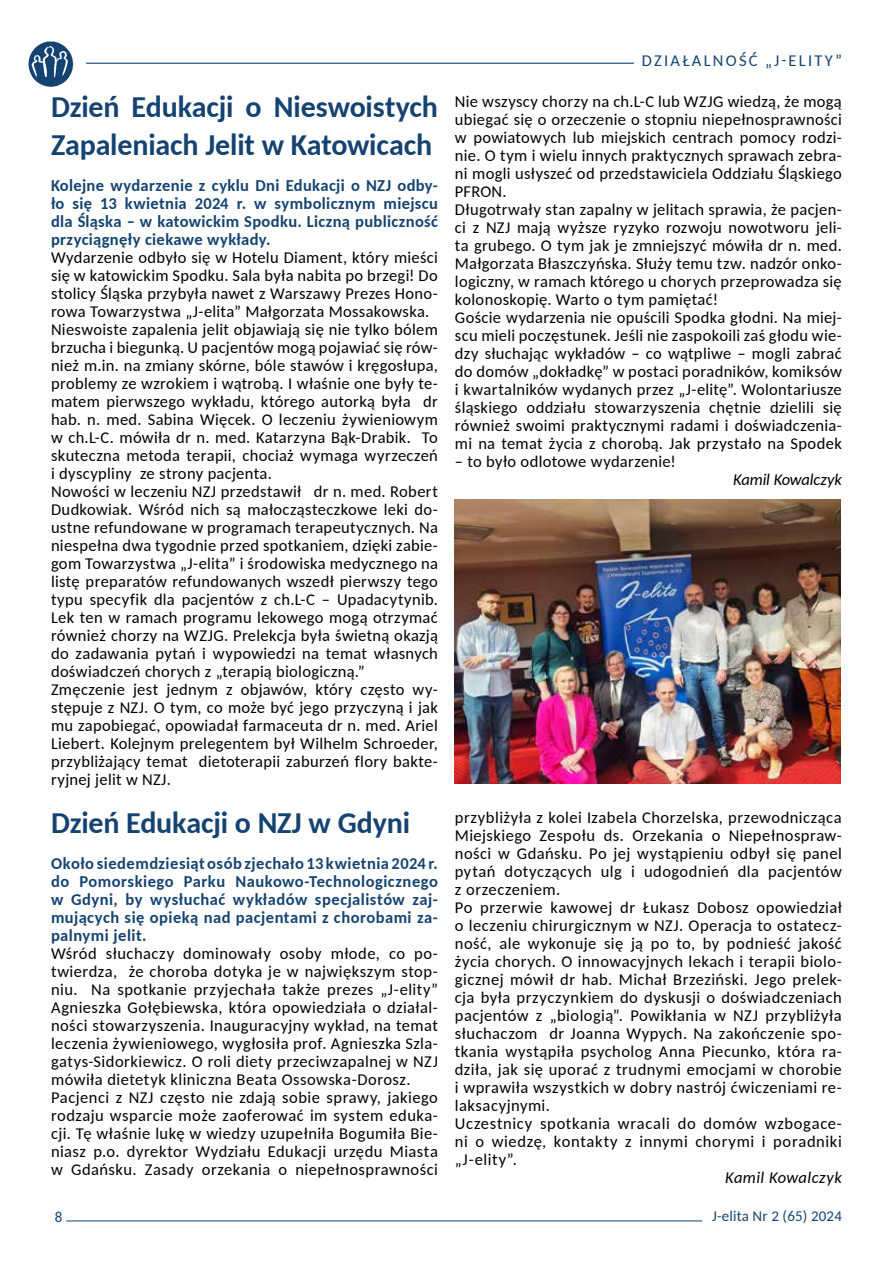
<style>
.page{position:relative;width:893px;height:1263px;background:#fff}
.page>*{position:absolute;margin:0;border:0;box-sizing:border-box;transform-origin:0 0}
.t1{font:700 30px/37.5px "Carlito";letter-spacing:-.005em;color:#144372}
.t2{font:16.5px/18px "Carlito";letter-spacing:.02em;color:#000}
.t3{font:700 16.5px/18px "Carlito";letter-spacing:.025em;color:#144372;text-align:justify}
.t4{font:16.5px "Carlito";color:#144372}
.t5{font:italic 16.5px "Carlito";letter-spacing:-.01em;color:#000}
.t6{font:italic 16.5px "Carlito";letter-spacing:.01em;color:#000}
.t7{font:15px "Carlito";letter-spacing:.01em;color:#144372}
</style>
<div class="page">
<hr style="left:66px;top:1220px;width:636px;height:1px;background:#144372">
<hr style="left:86px;top:63px;width:684px;height:1px;background:#144372">
<img style="left:454px;top:500px;width:387px;height:283px">
<div style="left:634px;top:52px;width:208px;height:16px;background:#fff"></div>
<img style="left:28px;top:41px;width:46px;height:46px">
<h1 class="t1" style="left:51px;top:87px;width:388px">Dzień Edukacji o Nieswoistych<br>Zapaleniach Jelit w Katowicach</h1>
<p class="t3" style="left:51px;top:175px;width:388px">Kolejne wydarzenie z cyklu Dni Edukacji o NZJ odby&shy;ło się 13 kwietnia 2024 r. w symbolicznym miejscu dla Śląska – w katowickim Spodku. Liczną publiczność przyciągnęły ciekawe wykłady.</p>
<p class="t2" style="left:51px;top:247px;width:388px">Wydarzenie odbyło się w Hotelu Diament, który mieści się w katowickim Spodku. Sala była nabita po brzegi! Do stolicy Śląska przybyła nawet z Warszawy Prezes Hono&shy;rowa Towarzystwa „J-elita” Małgorzata Mossakowska.<br>Nieswoiste zapalenia jelit objawiają się nie tylko bólem brzucha i biegunką. U pacjentów mogą pojawiać się rów&shy;nież m.in. na zmiany skórne, bóle stawów i kręgosłupa, problemy ze wzrokiem i wątrobą. I właśnie one były te&shy;matem pierwszego wykładu, którego autorką była dr hab. n. med. Sabina Więcek. O leczeniu żywieniowym w ch.L-C. mówiła dr n. med. Katarzyna Bąk-Drabik. To skuteczna metoda terapii, chociaż wymaga wyrzeczeń i dyscypliny ze strony pacjenta.<br>Nowości w leczeniu NZJ przedstawił dr n. med. Robert Dudkowiak. Wśród nich są małocząsteczkowe leki do&shy;ustne refundowane w programach terapeutycznych. Na niespełna dwa tygodnie przed spotkaniem, dzięki zabie&shy;gom Towarzystwa „J-elita” i środowiska medycznego na listę preparatów refundowanych wszedł pierwszy tego typu specyfik dla pacjentów z ch.L-C – Upadacytynib.<br>Lek ten w ramach programu lekowego mogą otrzymać również chorzy na WZJG. Prelekcja była świetną okazją do zadawania pytań i wypowiedzi na temat własnych doświadczeń chorych z „terapią biologiczną.” Zmęczenie jest jednym z objawów, który często wy&shy;stępuje z NZJ. O tym, co może być jego przyczyną i jak mu zapobiegać, opowiadał farmaceuta dr n. med. Ariel Liebert. Kolejnym prelegentem był Wilhelm Schroeder, przybliżający temat dietoterapii zaburzeń flory bakte&shy;ryjnej jelit w NZJ.</p>
<h1 class="t1" style="left:51px;top:803px;width:361px">Dzień Edukacji o NZJ w Gdyni</h1>
<p class="t3" style="left:51px;top:853px;width:388px">Około siedemdziesiąt osób zjechało 13 kwietnia 2024 r. do Pomorskiego Parku Naukowo-Technologicznego w Gdyni, by wysłuchać wykładów specjalistów zaj&shy;mujących się opieką nad pacjentami z chorobami za&shy;palnymi jelit.</p>
<p class="t2" style="left:51px;top:943px;width:388px">Wśród słuchaczy dominowały osoby młode, co po&shy;twierdza, że choroba dotyka je w największym stop&shy;niu. Na spotkanie przyjechała także prezes „J-elity” Agnieszka Gołębiewska, która opowiedziała o działal&shy;ności stowarzyszenia. Inauguracyjny wykład, na temat leczenia żywieniowego, wygłosiła prof. Agnieszka Szla&shy;gatys-Sidorkiewicz. O roli diety przeciwzapalnej w NZJ mówiła dietetyk kliniczna Beata Ossowska-Dorosz.<br>Pacjenci z NZJ często nie zdają sobie sprawy, jakiego rodzaju wsparcie może zaoferować im system eduka&shy;cji. Tę właśnie lukę w wiedzy uzupełniła Bogumiła Bie&shy;niasz p.o. dyrektor Wydziału Edukacji urzędu Miasta w Gdańsku. Zasady orzekania o niepełnosprawności</p>
<p class="t4" style="left:642px;top:49px;width:24px">Działalnoś</p>
<p class="t4" style="left:749px;top:49px;width:50px">ć „J-elity</p>
<p class="t4" style="left:835px;top:49px;width:8px">”</p>
<p class="t2" style="left:455px;top:92px;width:388px">Nie wszyscy chorzy na ch.L-C lub WZJG wiedzą, że mogą ubiegać się o orzeczenie o stopniu niepełnosprawności w powiatowych lub miejskich centrach pomocy rodzi&shy;nie. O tym i wielu innych praktycznych sprawach zebra&shy;ni mogli usłyszeć od przedstawiciela Oddziału Śląskiego PFRON.<br>Długotrwały stan zapalny w jelitach sprawia, że pacjen&shy;ci z NZJ mają wyższe ryzyko rozwoju nowotworu jeli&shy;ta grubego. O tym jak je zmniejszyć mówiła dr n. med.<br>Małgorzata Błaszczyńska. Służy temu tzw. nadzór onko&shy;logiczny, w ramach którego u chorych przeprowadza się kolonoskopię. Warto o tym pamiętać!<br>Goście wydarzenia nie opuścili Spodka głodni. Na miej&shy;scu mieli poczęstunek. Jeśli nie zaspokoili zaś głodu wie&shy;dzy słuchając wykładów – co wątpliwe – mogli zabrać do domów „dokładkę” w postaci poradników, komiksów i kwartalników wydanych przez „J-elitę”. Wolontariusze śląskiego oddziału stowarzyszenia chętnie dzielili się również swoimi praktycznymi radami i doświadczenia&shy;mi na temat życia z chorobą. Jak przystało na Spodek</p>
<p class="t2" style="left:455px;top:452px;width:223px">– to było odlotowe wydarzenie!</p>
<p class="t5" style="left:733px;top:468px;width:110px">Kamil Kowalczyk</p>
<p class="t2" style="left:455px;top:807px;width:388px">przybliżyła z kolei Izabela Chorzelska, przewodnicząca Miejskiego Zespołu ds. Orzekania o Niepełnospraw&shy;ności w Gdańsku. Po jej wystąpieniu odbył się panel pytań dotyczących ulg i udogodnień dla pacjentów z orzeczeniem.<br>Po przerwie kawowej dr Łukasz Dobosz opowiedział o leczeniu chirurgicznym w NZJ. Operacja to ostatecz&shy;ność, ale wykonuje się ją po to, by podnieść jakość życia chorych. O innowacyjnych lekach i terapii biolo&shy;gicznej mówił dr hab. Michał Brzeziński. Jego prelek&shy;cja była przyczynkiem do dyskusji o doświadczeniach pacjentów z „biologią”. Powikłania w NZJ przybliżyła słuchaczom dr Joanna Wypych. Na zakończenie spo&shy;tkania wystąpiła psycholog Anna Piecunko, która ra&shy;dziła, jak się uporać z trudnymi emocjami w chorobie i wprawiła wszystkich w dobry nastrój ćwiczeniami re&shy;laksacyjnymi.<br>Uczestnicy spotkania wracali do domów wzbogace&shy;ni o wiedzę, kontakty z innymi chorymi i poradniki „J-elity”.</p>
<p class="t6" style="left:725px;top:1166px;width:118px">Kamil Kowalczyk</p>
<p class="t7" style="left:55px;top:1206px;width:9px">8</p>
<p class="t7" style="left:712px;top:1206px;width:131px">J-elita Nr 2 (65) 2024</p>
</div>
